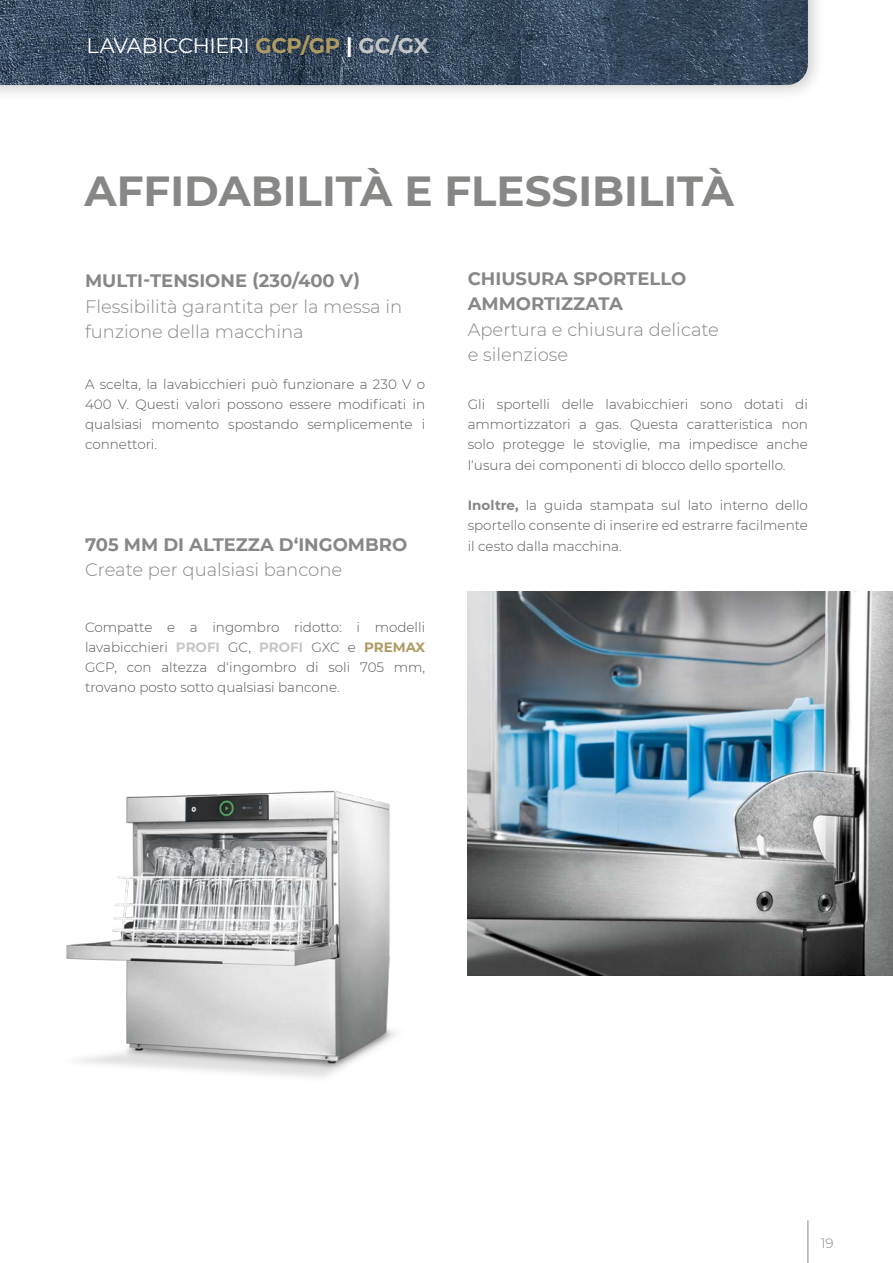
<style>
.page{position:relative;width:893px;height:1263px;background:#fff}
.page>*{position:absolute;margin:0;border:0;box-sizing:border-box;transform-origin:0 0}
.t1{font:700 42px "Montserrat";color:#878786}
.t2{font:21px "Montserrat";letter-spacing:-.02em;color:#fff}
.t3{font:300 18px/25.5px "Montserrat";color:#878786}
.t4{font:700 18px/25.5px "Montserrat";color:#878786}
.t5{font:300 13.5px/20.2px "Montserrat";color:#565656;text-align:justify}
.t6{font:300 13.5px "Montserrat";color:#878786}
.s1{font-weight:700;color:#ae9a63}
.s2{font-weight:700}
.s3{font-weight:700;color:#c5c6c6}
.s4{font-weight:700;color:#878786}
</style>
<div class="page">
<hr style="left:807px;top:1220px;width:1px;height:43px;background:#878786">
<img style="left:66px;top:790px;width:329px;height:288px">
<img style="left:468px;top:591px;width:425px;height:384px">
<div style="left:0;top:0;width:825px;height:102px;background:#000;opacity:.2"></div>
<img style="left:0;top:0;width:808px;height:85px">
<h2 class="t2" style="left:86px;top:31px;width:344px">LAVABICCHIERI <span class="s1">GCP/GP</span> <span class="s2">|</span> <span class="s3">GC/GX</span></h2>
<h1 class="t1" style="left:85px;top:161px;width:651px">AFFIDABILITÀ E FLESSIBILITÀ</h1>
<h3 class="t4" style="left:85px;top:267px;width:277px">MULTI-TENSIONE (230/400 V)</h3>
<h3 class="t3" style="left:85px;top:293px;width:319px">Flessibilità garantita per la messa in funzione della macchina</h3>
<p class="t5" style="left:85px;top:373px;width:342px">A scelta, la lavabicchieri può funzionare a 230 V o 400 V. Questi valori possono essere modificati in qualsiasi momento spostando semplicemente i connettori.</p>
<h3 class="t4" style="left:85px;top:531px;width:324px">705 MM DI ALTEZZA D‘INGOMBRO</h3>
<h3 class="t3" style="left:85px;top:556px;width:259px">Create per qualsiasi bancone</h3>
<p class="t5" style="left:85px;top:616px;width:342px">Compatte e a ingombro ridotto: i modelli lavabicchieri <span class="s3">PROFI</span> GC, <span class="s3">PROFI</span> GXC e <span class="s1">PREMAX </span>GCP, con altezza d‘ingombro di soli 705 mm, trovano posto sotto qualsiasi bancone.</p>
<h3 class="t4" style="left:468px;top:264px;width:220px">CHIUSURA SPORTELLO<br>AMMORTIZZATA</h3>
<h3 class="t3" style="left:468px;top:316px;width:253px">Apertura e chiusura delicate e silenziose</h3>
<p class="t5" style="left:468px;top:393px;width:342px">Gli sportelli delle lavabicchieri sono dotati di ammortizzatori a gas. Questa caratteristica non solo protegge le stoviglie, ma impedisce anche l‘usura dei componenti di blocco dello sportello.</p>
<p class="t5" style="left:468px;top:495px;width:342px"><span class="s4">Inoltre,</span> la guida stampata sul lato interno dello sportello consente di inserire ed estrarre facilmente il cesto dalla macchina.</p>
<p class="t6" style="left:821px;top:1234px;width:14px">19</p>
</div>
